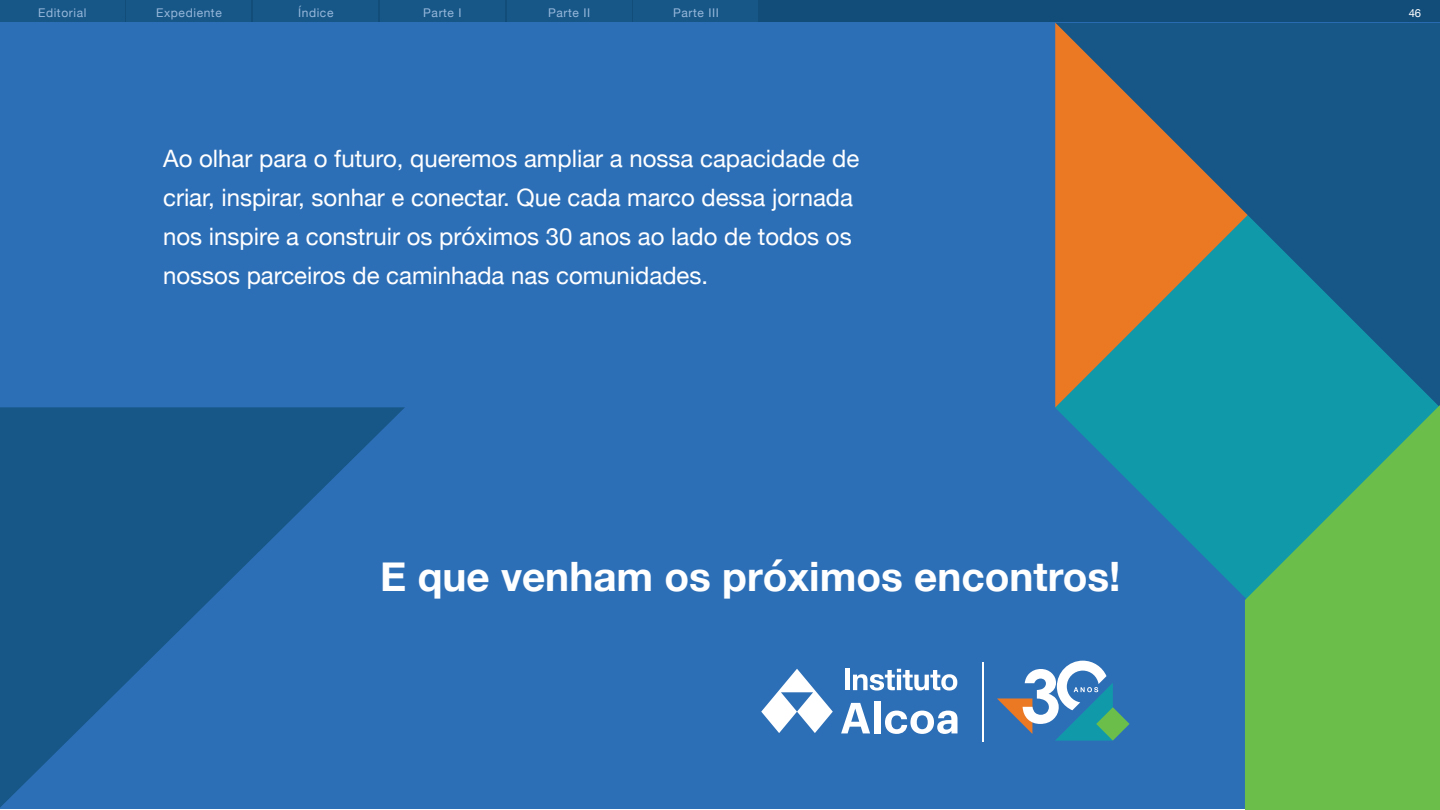
<style>
.page{position:relative;width:1440px;height:810px;background:#fff}
.page>*{position:absolute;margin:0;border:0;box-sizing:border-box;transform-origin:0 0}
.t1{font:700 40.5px "Helvetica Neue";color:#fff}
.t2{font:24px/39px "Helvetica Neue";color:#fff}
.t3{font:12px "Helvetica Neue";letter-spacing:.05em;color:#96b7db}
.t4{font:11.25px "Helvetica Neue";color:#fff}
</style>
<div class="page">
<div style="left:0;top:0;width:1440px;height:22px;background:#124c79"></div>
<div style="left:127px;top:0;width:124px;height:22px;background:#175787"></div>
<div style="left:254px;top:0;width:124px;height:22px;background:#175787"></div>
<div style="left:507px;top:0;width:125px;height:22px;background:#175787"></div>
<div style="left:634px;top:0;width:124px;height:22px;background:#175787"></div>
<div style="left:0;top:0;width:124px;height:22px;background:#175787"></div>
<div style="left:380px;top:0;width:125px;height:22px;background:#175787"></div>
<div style="left:0;top:22px;width:1440px;height:787px;background:#2d6fb7"></div>
<div style="left:1248px;top:23px;width:192px;height:192px;background:#175787"></div>
<svg style="left:0;top:407px;width:405px;height:401px;fill:#175889"></svg>
<svg style="left:1055px;top:215px;width:385px;height:382px;fill:#1295a9"></svg>
<svg style="left:1055px;top:23px;width:193px;height:384px;background:#7e785e"></svg>
<svg style="left:1245px;top:405px;width:195px;height:405px;background:#55b560"></svg>
<svg style="left:841px;top:703px;width:29px;height:30px"></svg>
<div style="left:874px;top:701px;width:6px;height:32px;background:#fff"></div>
<svg style="left:885px;top:711px;width:73px;height:23px"></svg>
<svg style="left:761px;top:669px;width:72px;height:64px"></svg>
<div style="left:845px;top:669px;width:5px;height:21px;background:#fff"></div>
<svg style="left:853px;top:669px;width:104px;height:22px"></svg>
<svg style="left:997px;top:661px;width:133px;height:80px"></svg>
<hr style="left:982px;top:662px;width:2px;height:80px;background:#fff">
<p class="t3" style="left:38px;top:4px;width:50px">Editorial</p>
<p class="t3" style="left:156px;top:4px;width:67px">Expediente</p>
<p class="t3" style="left:298px;top:4px;width:37px">Índice</p>
<p class="t3" style="left:423px;top:4px;width:40px">Parte I</p>
<p class="t3" style="left:548px;top:4px;width:44px">Parte II</p>
<p class="t3" style="left:673px;top:4px;width:47px">Parte III</p>
<p class="t4" style="left:1409px;top:4px;width:14px">46</p>
<p class="t2" style="left:163px;top:140px;width:698px">Ao olhar para o futuro, queremos ampliar a nossa capacidade de criar, inspirar, sonhar e conectar. Que cada marco dessa jornada nos inspire a construir os próximos 30 anos ao lado de todos os nossos parceiros de caminhada nas comunidades.</p>
<h1 class="t1" style="left:380px;top:545px;width:742px">E que venham os próximos encontros!</h1>
</div>
